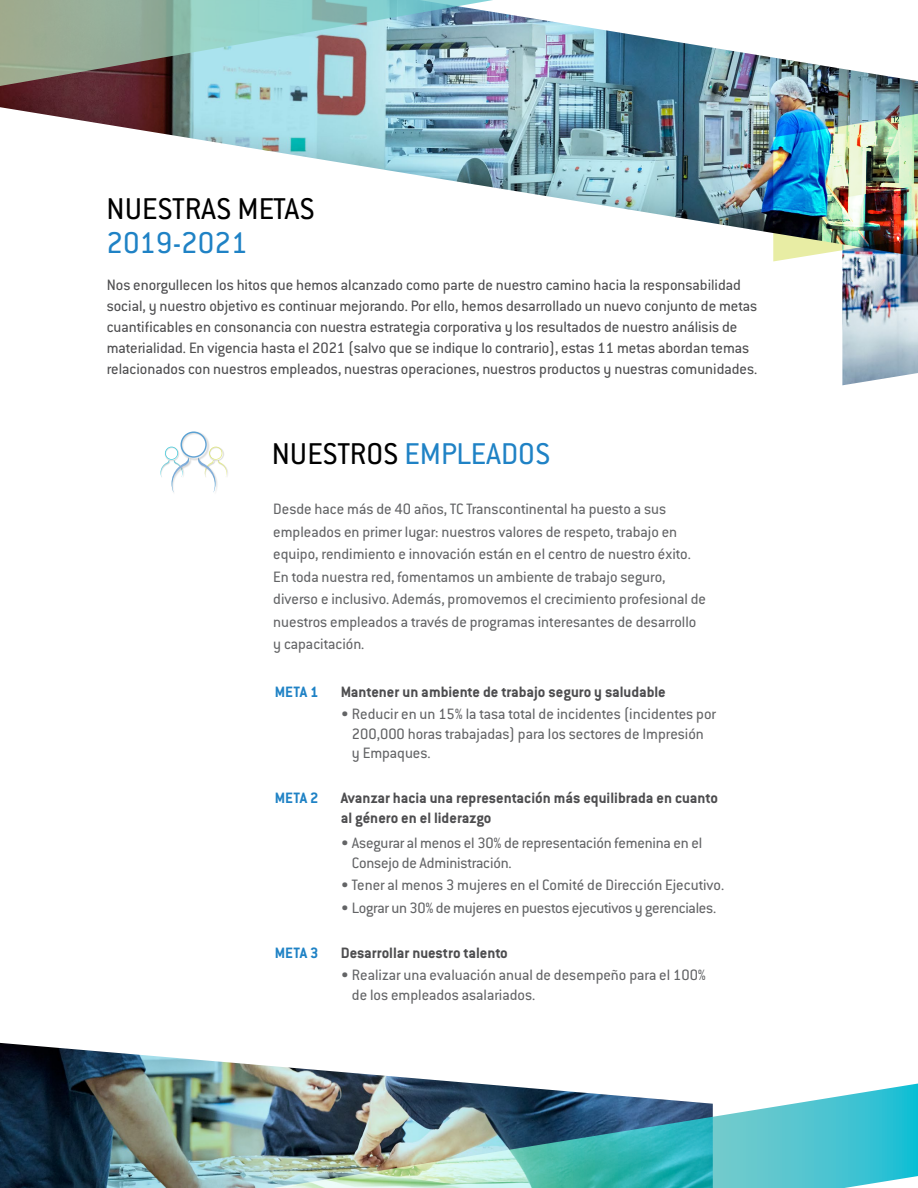
<style>
.page{position:relative;width:918px;height:1188px;background:#fff}
.page>*{position:absolute;margin:0;border:0;box-sizing:border-box;transform-origin:0 0}
.t1{font:33px "Conduit ITC Std";color:#000}
.t2{font:33px "Conduit ITC Std";color:#1f82c5}
.t3{font:16.5px/22.5px "Conduit ITC Std";color:#636466}
.t4{font:16.5px/21px "Conduit ITC Std";color:#4d4d4f}
.t5{font:700 16.5px/19.5px "Conduit ITC Std";color:#4d4d4f}
.t6{font:700 16.5px "Conduit ITC Std";color:#1f82c5}
</style>
<div class="page">
<svg style="left:160px;top:432px;width:67px;height:60px"></svg>
<svg style="left:713px;top:1084px;width:205px;height:104px"></svg>
<img style="left:0;top:1043px;width:713px;height:145px">
<img style="left:0;top:21px;width:773px;height:212px">
<img style="left:842px;top:261px;width:76px;height:124px">
<img style="left:0;top:0;width:548px;height:86px">
<img style="left:773px;top:57px;width:145px;height:204px">
<h1 class="t1" style="left:107px;top:189px;width:34px">Nuestras</h1>
<h1 class="t1" style="left:238px;top:189px;width:16px">metas</h1>
<h1 class="t2" style="left:107px;top:223px;width:143px">2019-2021</h1>
<p class="t4" style="left:107px;top:274px;width:652px">Nos enorgullecen los hitos que hemos alcanzado como parte de nuestro camino hacia la responsabilidad social, y nuestro objetivo es continuar mejorando. Por ello, hemos desarrollado un nuevo conjunto de metas cuantificables en consonancia con nuestra estrategia corporativa y los resultados de nuestro análisis de materialidad. En vigencia hasta el 2021 (salvo que se indique lo contrario), estas 11 metas abordan temas relacionados con nuestros empleados, nuestras operaciones, nuestros productos y nuestras comunidades.</p>
<h1 class="t1" style="left:272px;top:433px;width:35px">Nuestros</h1>
<h1 class="t2" style="left:405px;top:433px;width:17px">empleados</h1>
<p class="t3" style="left:273px;top:497px;width:434px">Desde hace más de 40 años, TC Transcontinental ha puesto a sus empleados en primer lugar: nuestros valores de respeto, trabajo en equipo, rendimiento e innovación están en el centro de nuestro éxito.<br>En toda nuestra red, fomentamos un ambiente de trabajo seguro, diverso e inclusivo. Además, promovemos el crecimiento profesional de nuestros empleados a través de programas interesantes de desarrollo y capacitación.</p>
<p class="t6" style="left:275px;top:682px;width:45px">Meta 1</p>
<p class="t5" style="left:341px;top:681px;width:327px">Mantener un ambiente de trabajo seguro y saludable</p>
<p class="t3" style="left:352px;top:704px;width:366px;line-height:19.5px;text-indent:-11px">• Reducir en un 15% la tasa total de incidentes (incidentes por<br>200,000 horas trabajadas) para los sectores de Impresión<br>y Empaques.</p>
<p class="t6" style="left:275px;top:788px;width:45px">META 2</p>
<p class="t5" style="left:341px;top:788px;width:379px">Avanzar hacia una representación más equilibrada en cuanto al género en el liderazgo</p>
<p class="t3" style="left:352px;top:833px;width:352px;line-height:19.5px;text-indent:-11px">• Asegurar al menos el 30% de representación femenina en el<br>Consejo de Administración.</p>
<p class="t3" style="left:341px;top:873px;width:385px">• Tener al menos 3 mujeres en el Comité de Dirección Ejecutivo.</p>
<p class="t3" style="left:341px;top:896px;width:377px">• Lograr un 30% de mujeres en puestos ejecutivos y gerenciales.</p>
<p class="t6" style="left:275px;top:943px;width:45px">META 3</p>
<p class="t5" style="left:341px;top:942px;width:169px">Desarrollar nuestro talento</p>
<p class="t3" style="left:352px;top:965px;width:356px;line-height:19.5px;text-indent:-11px">• Realizar una evaluación anual de desempeño para el 100% de los empleados asalariados.</p>
</div>
